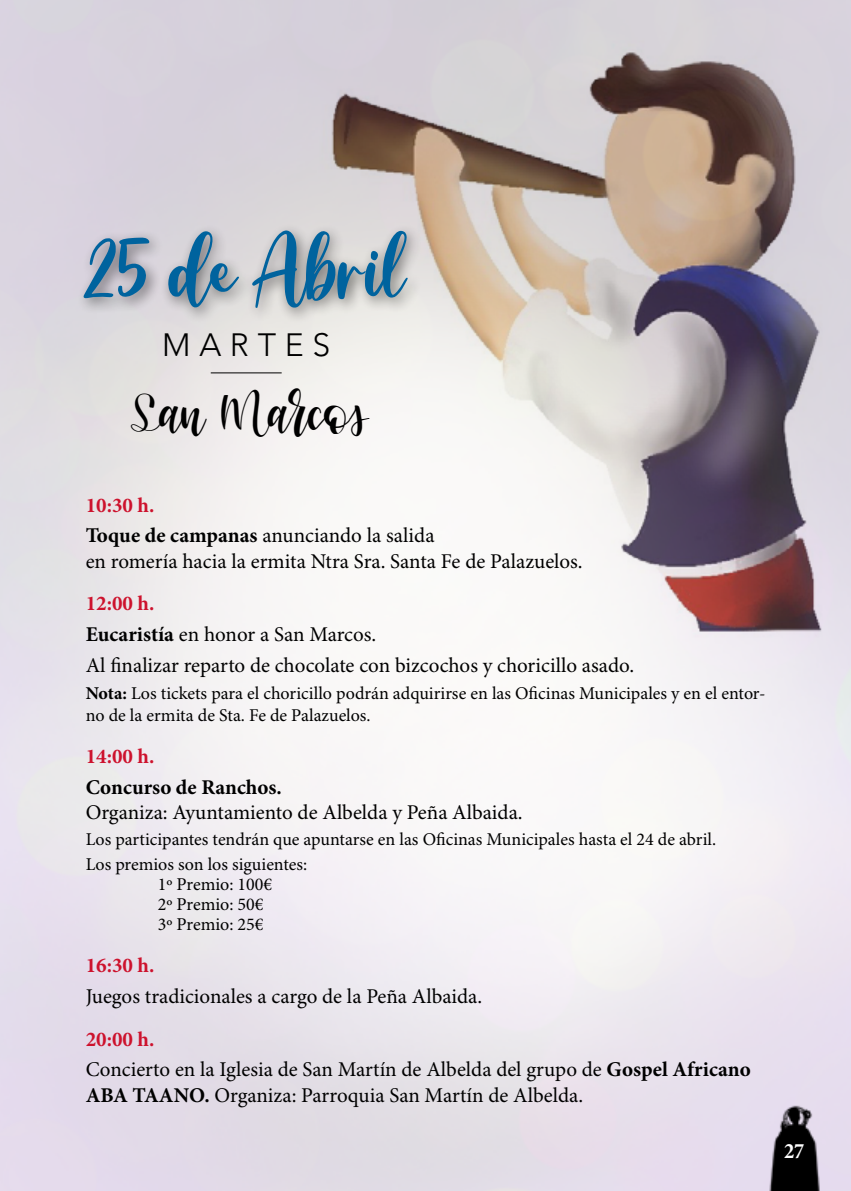
<style>
.page{position:relative;width:851px;height:1191px;background:#fff}
.page>*{position:absolute;margin:0;border:0;box-sizing:border-box;transform-origin:0 0}
.t1{font:80px "Amelya";color:#00639e}
.t2{font:48px "harley";color:#000}
.t3{font:300 32px "Avenir LT Std";letter-spacing:.27em;color:#000}
.t4{font:700 condensed 22px "Minion Pro";color:#fff}
.t5{font:21px/30.8px "Minion Pro";color:#000}
.t6{font:700 21px "Minion Pro";color:#000}
.t7{font:700 21px "Minion Pro";color:#cd122d}
.t8{font:18px/20px "Minion Pro";color:#000}
.s1{font-weight:700;color:#cd122d}
.s2{font-weight:700}
</style>
<div class="page">
<img style="left:0;top:0;width:850px;height:1191px">
<img style="left:768px;top:1106px;width:51px;height:85px">
<div style="left:76px;top:224px;width:346px;height:100px;background:#000;opacity:.5"></div>
<hr style="left:211px;top:372px;width:70px;height:1px;background:#000">
<h1 class="t1" style="left:86px;top:226px;width:321px">25 de Abril</h1>
<h3 class="t3" style="left:162px;top:326px;width:169px">MARTES</h3>
<h2 class="t2" style="left:130px;top:389px;width:241px">San Marcos</h2>
<p class="t5" style="left:86px;top:490px;width:350px"><span class="s1">10:30 h.<br></span><span class="s2">Toque de campanas</span> anunciando la salida</p>
<p class="t5" style="left:86px;top:546px;width:498px">en romería hacia la ermita Ntra Sra. Santa Fe de Palazuelos.</p>
<p class="t5" style="left:86px;top:588px;width:550px"><span class="s1">12:00 h.<br></span><span class="s2">Eucaristía</span> en honor a San Marcos.<br>Al finalizar reparto de chocolate con bizcochos y choricillo asado.</p>
<p class="t8" style="left:86px;top:683px;width:681px;line-height:21.6px"><span class="s2">Nota:</span> Los tickets para el choricillo podrán adquirirse en las Oficinas Municipales y en el entor&shy;no de la ermita de Sta. Fe de Palazuelos.</p>
<p class="t7" style="left:86px;top:741px;width:70px">14:00 h.</p>
<p class="t6" style="left:86px;top:772px;width:198px">Concurso de Ranchos.</p>
<p class="t5" style="left:86px;top:797px;width:438px">Organiza: Ayuntamiento de Albelda y Peña Albaida.</p>
<p class="t8" style="left:86px;top:826px;width:632px;line-height:25.6px">Los participantes tendrán que apuntarse en las Oficinas Municipales hasta el 24 de abril.<br>Los premios son los siguientes:</p>
<p class="t8" style="left:158px;top:875px;width:116px">1º Premio: 100€<br>2º Premio: 50€<br>3º Premio: 25€</p>
<p class="t7" style="left:86px;top:951px;width:70px">16:30 h.</p>
<p class="t5" style="left:86px;top:982px;width:398px">Juegos tradicionales a cargo de la Peña Albaida.</p>
<p class="t5" style="left:86px;top:1024px;width:666px"><span class="s1">20:00 h.<br></span>Concierto en la Iglesia de San Martín de Albelda del grupo de <span class="s2">Gospel Africano</span></p>
<p class="t5" style="left:86px;top:1080px;width:499px"><span class="s2">ABA TAANO.</span> Organiza: Parroquia San Martín de Albelda.</p>
<p class="t4" style="left:783px;top:1135px;width:22px">27</p>
</div>
